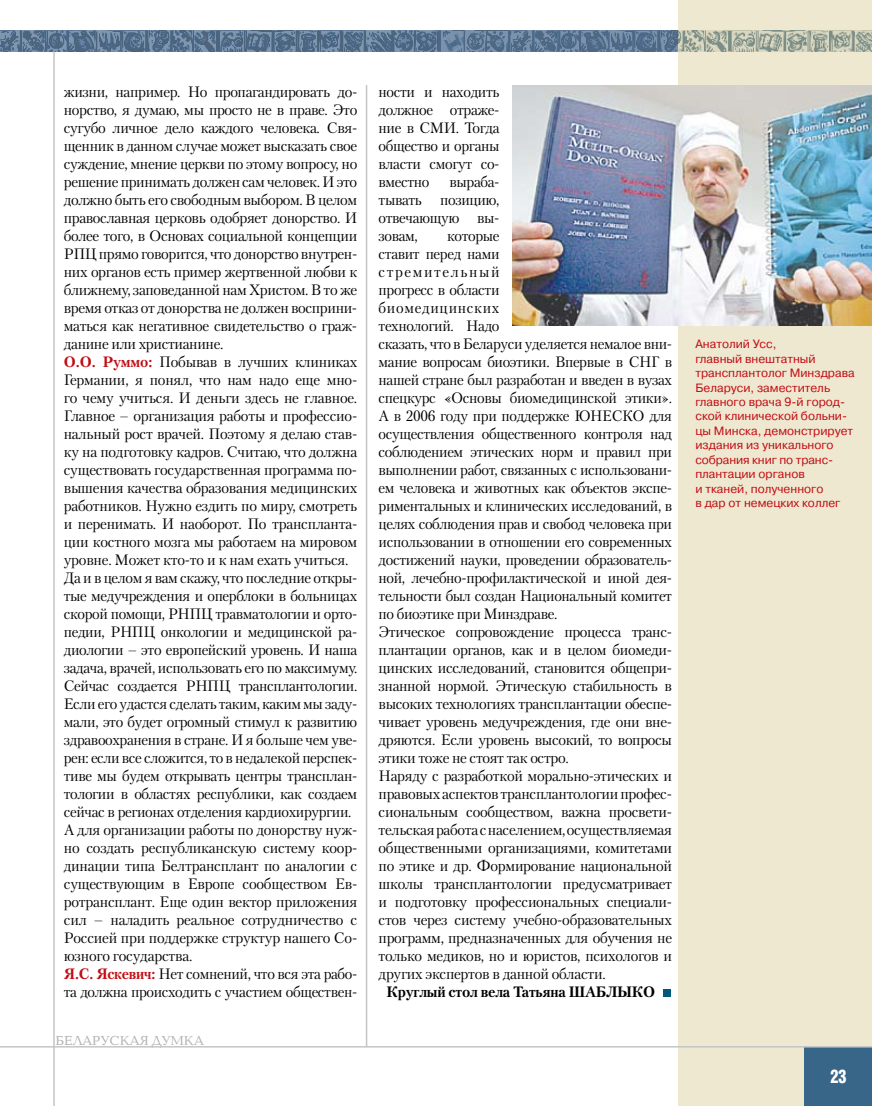
<style>
.page{position:relative;width:872px;height:1106px;background:#fff}
.page>*{position:absolute;margin:0;border:0;box-sizing:border-box;transform-origin:0 0}
.t1{font:700 18px "AG Letterica Cond L";color:#fff;scale:.9 1}
.t2{font:15px/18px "Petersburg C";letter-spacing:-.025em;color:#000}
.t3{font:700 15px "Petersburg C";letter-spacing:-.015em;color:#000}
.t4{font:13.5px "Baltica C";color:#aeafb2}
.t5{font:12px/14.4px "Pragmatica C";color:#c10c13}
.s1{font-weight:700;color:#c10c13}
</style>
<div class="page">
<div style="left:678px;top:0;width:194px;height:1106px;background:#efe8d1"></div>
<hr style="left:53px;top:52px;width:2px;height:1054px;background:#c3c5c7">
<hr style="left:366px;top:85px;width:1px;height:961px;background:#c3c5c7">
<div style="left:804px;top:1047px;width:68px;height:59px;background:#386688"></div>
<svg style="left:0;top:31px;width:872px;height:21px;background:#6f8497"></svg>
<hr style="left:0;top:1046px;width:872px;height:1px;background:#c3c5c7">
<img style="left:512px;top:85px;width:360px;height:240px">
<div style="left:663px;top:989px;width:7px;height:8px;background:#00567b"></div>
<p class="t2" style="left:64px;top:82px;width:295px">жизни, например. Но пропагандировать до&shy;норство, я думаю, мы просто не в праве. Это сугубо личное дело каждого человека. Свя&shy;щенник в данном случае может высказать свое суждение, мнение церкви по этому вопросу, но решение принимать должен сам человек. И это должно быть его свободным выбором. В целом православная церковь одобряет донорство. И более того, в Основах социальной концепции РПЦ прямо говорится, что донорство внутрен&shy;них органов есть пример жертвенной любви к ближнему, заповеданной нам Христом. В то же время отказ от донорства не должен восприни&shy;маться как негативное свидетельство о граж&shy;данине или христианине.<br><span class="s1">О.О. Руммо:</span> Побывав в лучших клиниках Германии, я понял, что нам надо еще мно&shy;го чему учиться. И деньги здесь не главное.<br>Главное – организация работы и профессио&shy;нальный рост врачей. Поэтому я делаю став&shy;ку на подготовку кадров. Считаю, что должна существовать государственная программа по&shy;вышения качества образования медицинских работников. Нужно ездить по миру, смотреть и перенимать. И наоборот. По транспланта&shy;ции костного мозга мы работаем на мировом уровне. Может кто-то и к нам ехать учиться.<br>Да и в целом я вам скажу, что последние откры&shy;тые медучреждения и оперблоки в больницах скорой помощи, РНПЦ травматологии и орто&shy;педии, РНПЦ онкологии и медицинской ра&shy;диологии – это европейский уровень. И наша задача, врачей, использовать его по максимуму.<br>Сейчас создается РНПЦ трансплантологии.<br>Если его удастся сделать таким, каким мы заду&shy;мали, это будет огромный стимул к развитию здравоохранения в стране. И я больше чем уве&shy;рен: если все сложится, то в недалекой перспек&shy;тиве мы будем открывать центры трансплан&shy;тологии в областях республики, как создаем сейчас в регионах отделения кардиохирургии.<br>А для организации работы по донорству нуж&shy;но создать республиканскую систему коор&shy;динации типа Белтрансплант по аналогии с существующим в Европе сообществом Ев&shy;ротрансплант. Еще один вектор приложения сил – наладить реальное сотрудничество с Россией при поддержке структур нашего Со&shy;юзного государства.<br><span class="s1">Я.С. Яскевич:</span> Нет сомнений, что вся эта рабо&shy;та должна происходить с участием обществен-</p>
<p class="t2" style="left:378px;top:82px;width:122px;text-align:justify">ности и находить должное отраже&shy;ние в СМИ. Тогда общество и органы власти смогут со&shy;вместно</p>
<p class="t2" style="left:378px;top:172px;width:122px;text-align:justify;text-indent:71px">выраба&shy;тывать позицию, отвечающую вы&shy;зовам,</p>
<p class="t2" style="left:378px;top:226px;width:295px;text-indent:69px">которые<br>ставит перед нами<br>стремительный<br>прогресс в области<br>биомедицинских<br>технологий. Надо<br>сказать, что в Беларуси уделяется немалое вни&shy;мание вопросам биоэтики. Впервые в СНГ в нашей стране был разработан и введен в вузах спецкурс «Основы биомедицинской этики».<br>А в 2006 году при поддержке ЮНЕСКО для осуществления общественного контроля над соблюдением этических норм и правил при выполнении работ, связанных с использовани&shy;ем человека и животных как объектов экспе&shy;риментальных и клинических исследований, в целях соблюдения прав и свобод человека при использовании в отношении его современных достижений науки, проведении образователь&shy;ной, лечебно-профилактической и иной дея&shy;тельности был создан Национальный комитет по биоэтике при Минздраве.<br>Этическое сопровождение процесса транс&shy;плантации органов, как и в целом биомеди&shy;цинских исследований, становится общепри&shy;знанной нормой. Этическую стабильность в высоких технологиях трансплантации обеспе&shy;чивает уровень медучреждения, где они вне&shy;дряются. Если уровень высокий, то вопросы этики тоже не стоят так остро.<br>Наряду с разработкой морально-этических и правовых аспектов трансплантологии профес&shy;сиональным сообществом, важна просвети&shy;тельская работа с населением, осуществляемая общественными организациями, комитетами по этике и др. Формирование национальной школы трансплантологии предусматривает и подготовку профессиональных специали&shy;стов через систему учебно-образовательных программ, предназначенных для обучения не только медиков, но и юристов, психологов и других экспертов в данной области.</p>
<p class="t3" style="left:386px;top:982px;width:211px">Круглый стол вела Татьяна Шабл</p>
<p class="t3" style="left:617px;top:982px;width:24px">ыко</p>
<p class="t4" style="left:56px;top:1033px;width:150px">БЕЛАРУСКАЯ ДУМКА</p>
<p class="t5" style="left:695px;top:337px;width:161px">Анатолий Усс,<br>главный внештатный трансплантолог Минздрава<br>Беларуси, заместитель главного врача 9-й город&shy;ской клинической больни&shy;цы Минска, демонстрирует издания из уникального собрания книг по транс&shy;плантации органов<br>и тканей, полученного<br>в дар от немецких коллег</p>
<p class="t1" style="left:830px;top:1065px;width:20px">23</p>
</div>
